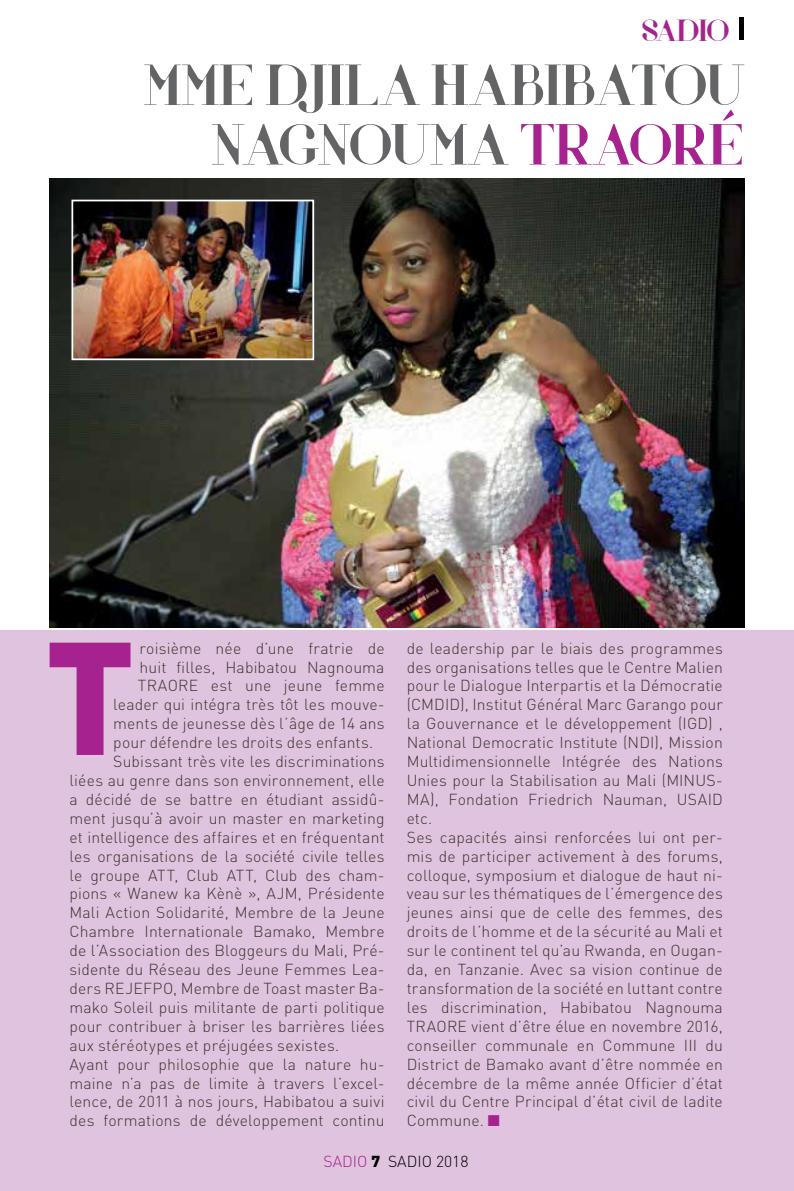
<style>
.page{position:relative;width:794px;height:1191px;background:#fff}
.page>*{position:absolute;margin:0;border:0;box-sizing:border-box;transform-origin:0 0}
.t1{font:59.5px/59.5px "Voor";letter-spacing:.02em;color:#636466;text-align:right}
.t2{font:31.5px "Voor";color:#a6228e}
.t3{font:300 15.75px/18.9px "DIN";letter-spacing:.01em;color:#3c3531;text-align:justify}
.t4{font:300 15.75px "DIN";color:#000}
.s1{color:#a6228e}
.s2{font-weight:900}
</style>
<div class="page">
<div style="left:0;top:630px;width:794px;height:561px;background:#e0c3de"></div>
<div style="left:739px;top:18px;width:5px;height:22px;background:#000"></div>
<img style="left:50px;top:179px;width:694px;height:449px">
<svg style="left:50px;top:642px;width:80px;height:113px"></svg>
<img style="left:74px;top:203px;width:237px;height:154px">
<div style="left:71px;top:200px;width:243px;height:160px;border:2px solid #fff"></div>
<h2 class="t2" style="left:642px;top:12px;width:89px">SADIO</h2>
<h1 class="t1" style="left:144px;top:56px;width:601px">MME DJILA HABIBATOU<br>NAGNOUMA <span class="s1">TRAORÉ</span></h1>
<p class="t3" style="left:138px;top:638px;width:248px">roisième née d’une fratrie de huit filles, Habibatou Nagnouma TRAORE</p>
<p class="t3" style="left:211px;top:676px;width:175px">est une jeune femme</p>
<p class="t3" style="left:113px;top:695px;width:273px">leader qui intégra très tôt les mouve-</p>
<p class="t3" style="left:113px;top:714px;width:273px">ments de jeunesse dès l’âge de 14 ans</p>
<p class="t3" style="left:113px;top:733px;width:262px">pour défendre les droits des enfants.</p>
<p class="t3" style="left:113px;top:752px;width:273px">Subissant très vite les discriminations</p>
<p class="t3" style="left:69px;top:770px;width:317px">liées au genre dans son environnement, elle</p>
<p class="t3" style="left:69px;top:789px;width:316px">a décidé de se battre en étudiant assidû-</p>
<p class="t3" style="left:69px;top:808px;width:317px">ment jusqu’à avoir un master en marketing</p>
<p class="t3" style="left:69px;top:827px;width:317px">et intelligence des affaires et en fréquentant</p>
<p class="t3" style="left:69px;top:846px;width:317px">les organisations de la société civile telles</p>
<p class="t3" style="left:69px;top:865px;width:316px">le groupe ATT, Club ATT, Club des cham-</p>
<p class="t3" style="left:69px;top:884px;width:316px">pions « Wanew ka Kènè », AJM, Présidente</p>
<p class="t3" style="left:69px;top:903px;width:317px">Mali Action Solidarité, Membre de la Jeune</p>
<p class="t3" style="left:69px;top:922px;width:317px">Chambre I nternationale Bamako, Membre</p>
<p class="t3" style="left:69px;top:941px;width:316px">de l’Association des Bloggeurs du Mali, Pré-</p>
<p class="t3" style="left:69px;top:959px;width:317px">sidente du Réseau des Jeune Femmes Lea-</p>
<p class="t3" style="left:69px;top:978px;width:316px">ders REJEFPO, Membre de Toast master Ba-</p>
<p class="t3" style="left:69px;top:997px;width:316px">mako Soleil puis militante de parti politique</p>
<p class="t3" style="left:69px;top:1016px;width:317px">pour contribuer à briser les barrières liées</p>
<p class="t3" style="left:69px;top:1035px;width:271px">aux stéréotypes et préjugées sexistes.</p>
<p class="t3" style="left:69px;top:1054px;width:316px">Ayant pour philosophie que la nature hu-</p>
<p class="t3" style="left:69px;top:1073px;width:316px">maine n’a pas de limite à travers l’excel-</p>
<p class="t3" style="left:69px;top:1092px;width:317px">lence, de 2011 à nos jours, Habibatou a suivi</p>
<p class="t3" style="left:69px;top:1111px;width:317px">des formations de développement continu</p>
<p class="t3" style="left:407px;top:638px;width:318px">de leadership par le biais des programmes des organisations telles que le Centre Malien pour le Dialogue I nterpartis et la Démocratie (CMDID), I nstitut Général Marc Garango pour la Gouvernance et le développement (IGD) , National Democratic I nstitute (NDI), Mission Multidimensionnelle I ntégrée des Nations U nies pour la Stabilisation au Mali (MINUS</p>
<p class="t3" style="left:716px;top:770px;width:8px">-</p>
<p class="t3" style="left:407px;top:789px;width:318px;text-align:left">MA), Fondation Friedrich Nauman, USAID<br>etc.<br>Ses capacités ainsi renforcées lui ont per&shy;mis de participer activement à des forums, colloque, symposium et dialogue de haut ni&shy;veau sur les thématiques de l’émergence des jeunes ainsi que de celle des femmes, des droits de l’homme et de la sécurité au Mali et sur le continent tel qu’au Rwanda, en Ougan&shy;da, en Tanzanie. Avec sa vision continue de transformation de la société en luttant contre les discrimination, Habibatou Nagnouma TRAORE</p>
<p class="t3" style="left:407px;top:1016px;width:318px;text-indent:65px">vient d’être élue en novembre 2016, conseiller communale en Commune III du District de Bamako avant d’être nommée en décembre de la même année Officier d’état civil du Centre Principal d’état civil de ladite Commune. <span class="s1">■</span></p>
<p class="t4" style="left:323px;top:1151px;width:146px"><span class="s1">sadio</span> <span class="s2">7</span> sadio 2018</p>
</div>
